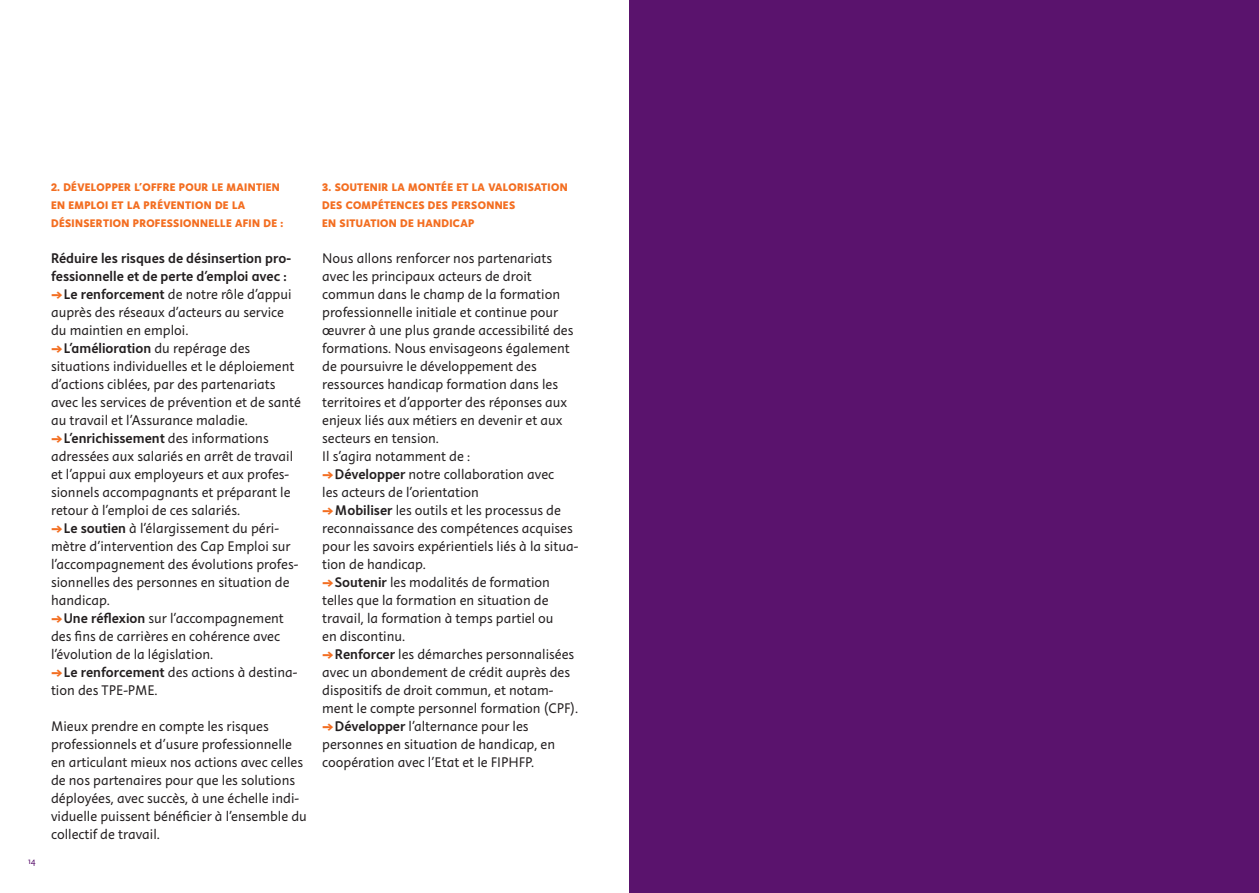
<style>
.page{position:relative;width:1259px;height:893px;background:#fff}
.page>*{position:absolute;margin:0;border:0;box-sizing:border-box;transform-origin:0 0}
.Agefiph-Texte_couran{font:14.25px/18px "Instant 3";color:#231f20}
.Agefiph-Texte_couran-2{font:14.25px/18px "Instant 4 Slow";color:#231f20}
.Agefiph-Texte_couran-3{font:800 11.25px/18px "Instant 5";letter-spacing:.03em;color:#f36e21}
.t1{font:9px "Instant 3";color:#5a136d}
.s1{font-family:"Instant 5";font-weight:800;color:#f36e21}
.s2{font-family:"Instant 4 Slow"}
</style>
<div class="page">
<div style="left:629px;top:0;width:630px;height:893px;background:#5a136d"></div>
<p class="t1" style="left:28px;top:855px;width:9px">14</p>
<p class="Agefiph-Texte_couran-3" style="left:51px;top:177px;width:230px">2. DÉVELOPPER L’OFFRE POUR LE MAINTIEN</p>
<p class="Agefiph-Texte_couran-3" style="left:51px;top:195px;width:196px">EN EMPLOI ET LA PRÉVENTION DE LA</p>
<p class="Agefiph-Texte_couran-3" style="left:51px;top:213px;width:234px">DÉSINSERTION PROFESSIONNELLE AFIN DE :</p>
<p class="Agefiph-Texte_couran-2" style="left:51px;top:249px;width:241px">Réduire les risques de désinsertion pro&shy;fessionnelle et de perte d’emploi avec :</p>
<p class="Agefiph-Texte_couran" style="left:51px;top:285px;width:242px"><span class="s1">→</span><span class="s2">Le renforcement</span> de notre rôle d’appui auprès des réseaux d’acteurs au service du maintien en emploi.</p>
<p class="Agefiph-Texte_couran" style="left:51px;top:339px;width:251px"><span class="s1">→</span><span class="s2">L’amélioration</span> du repérage des situations individuelles et le déploiement d’actions ciblées, par des partenariats avec les services de prévention et de santé au travail et l’Assurance maladie.</p>
<p class="Agefiph-Texte_couran" style="left:51px;top:429px;width:244px"><span class="s1">→</span><span class="s2">L’enrichissement</span> des informations adressées aux salariés en arrêt de travail et l’appui aux employeurs et aux profes&shy;sionnels accompagnants et préparant le retour à l’emploi de ces salariés.</p>
<p class="Agefiph-Texte_couran" style="left:51px;top:519px;width:249px"><span class="s1">→</span><span class="s2">Le soutien</span> à l’élargissement du péri&shy;mètre d’intervention des Cap Emploi sur l’accompagnement des évolutions profes&shy;sionnelles des personnes en situation de handicap.</p>
<p class="Agefiph-Texte_couran" style="left:51px;top:609px;width:234px"><span class="s1">→</span><span class="s2">Une réflexion</span> sur l’accompagnement des fins de carrières en cohérence avec l’évolution de la législation.</p>
<p class="Agefiph-Texte_couran" style="left:51px;top:663px;width:248px"><span class="s1">→</span><span class="s2">Le renforcement</span> des actions à destina&shy;tion des TPE-PME.</p>
<p class="Agefiph-Texte_couran" style="left:51px;top:717px;width:257px">Mieux prendre en compte les risques professionnels et d’usure professionnelle en articulant mieux nos actions avec celles de nos partenaires pour que les solutions déployées, avec succès, à une échelle indi&shy;viduelle puissent bénéficier à l’ensemble du collectif de travail.</p>
<p class="Agefiph-Texte_couran-3" style="left:322px;top:177px;width:247px">3. SOUTENIR LA MONTÉE ET LA VALORISATION<br>DES COMPÉTENCES DES PERSONNES</p>
<p class="Agefiph-Texte_couran-3" style="left:322px;top:213px;width:154px">EN SITUATION DE HANDICAP</p>
<p class="Agefiph-Texte_couran" style="left:322px;top:249px;width:253px">Nous allons renforcer nos partenariats avec les principaux acteurs de droit commun dans le champ de la formation professionnelle initiale et continue pour œuvrer à une plus grande accessibilité des formations. Nous envisageons également de poursuivre le développement des ressources handicap formation dans les territoires et d’apporter des réponses aux enjeux liés aux métiers en devenir et aux secteurs en tension.</p>
<p class="Agefiph-Texte_couran" style="left:322px;top:447px;width:149px">Il s’agira notamment de :</p>
<p class="Agefiph-Texte_couran" style="left:322px;top:465px;width:233px"><span class="s1">→</span><span class="s2">Développer</span> notre collaboration avec les acteurs de l’orientation</p>
<p class="Agefiph-Texte_couran" style="left:322px;top:501px;width:257px"><span class="s1">→</span><span class="s2">Mobiliser</span> les outils et les processus de reconnaissance des compétences acquises pour les savoirs expérientiels liés à la situa&shy;tion de handicap.</p>
<p class="Agefiph-Texte_couran" style="left:322px;top:573px;width:233px"><span class="s1">→</span><span class="s2">Soutenir</span> les modalités de formation telles que la formation en situation de travail, la formation à temps partiel ou en discontinu.</p>
<p class="Agefiph-Texte_couran" style="left:322px;top:645px;width:258px"><span class="s1">→</span><span class="s2">Renforcer</span> les démarches personnalisées avec un abondement de crédit auprès des dispositifs de droit commun, et notam&shy;ment le compte personnel formation (CPF).</p>
<p class="Agefiph-Texte_couran" style="left:322px;top:717px;width:234px"><span class="s1">→</span><span class="s2">Développer</span> l’alternance pour les personnes en situation de handicap, en coopération avec l’Etat et le FIPHFP.</p>
</div>
